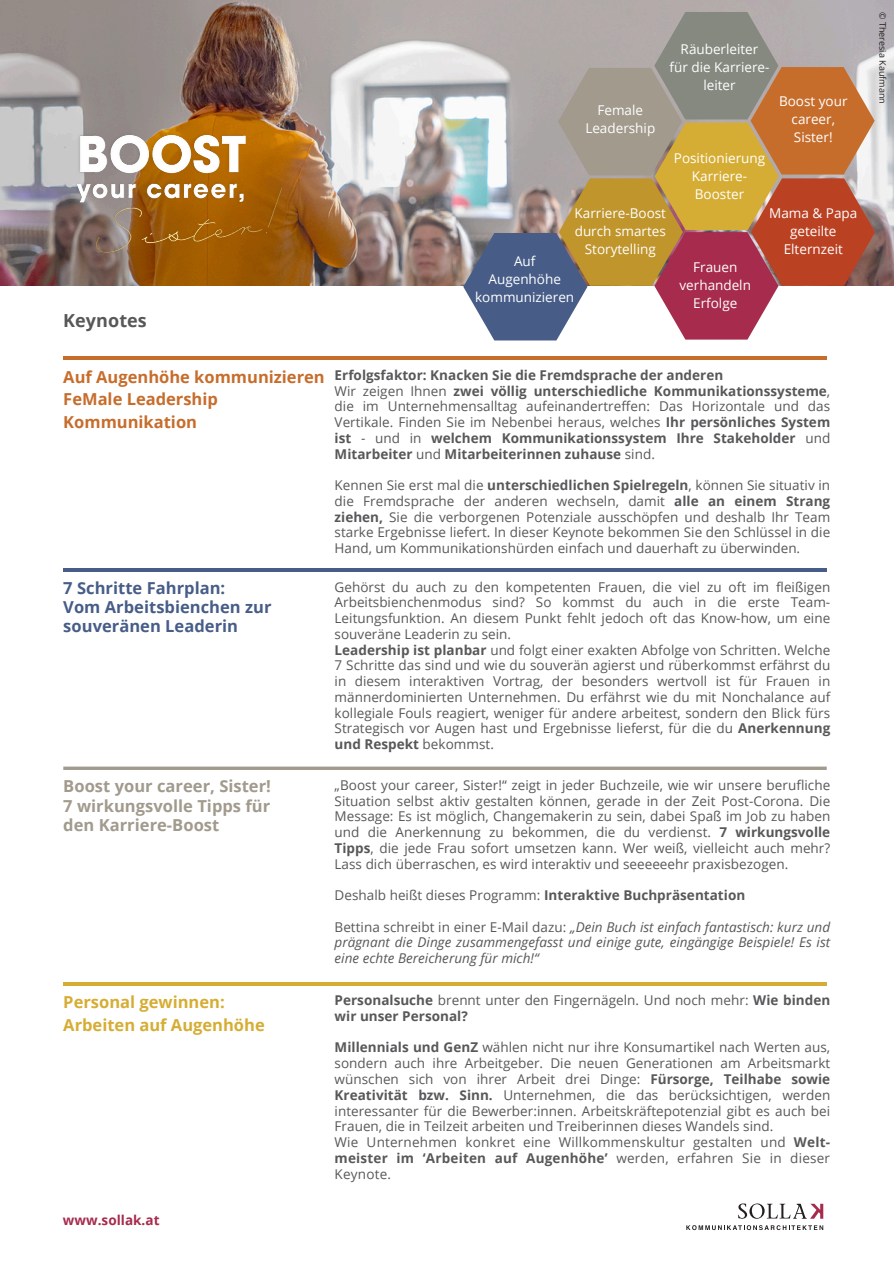
<style>
.page{position:relative;width:894px;height:1264px;background:#fff}
.page>*{position:absolute;margin:0;border:0;box-sizing:border-box;transform-origin:0 0}
.t1{font:700 18px "Open Sans";color:#58585a}
.t2{font:700 16.5px/19.2px "Open Sans";color:#a19a8d}
.t3{font:700 16.5px/19.2px "Open Sans";color:#475d88}
.t4{font:700 16.5px/22.5px "Open Sans";color:#c76d2c}
.t5{font:700 16.5px/22.5px "Open Sans";color:#d6ad34}
.t6{font:13.5px/15.8px "Open Sans";letter-spacing:.005em;color:#58585a;text-align:justify}
.t7{font:700 13.5px/15.8px "Open Sans";color:#58585a}
.t8{font:13.5px/18px "Open Sans";color:#fff;text-align:center}
.t9{font:italic 13.5px/15.8px "Open Sans";color:#58585a;text-align:justify}
.t10{font:700 13.5px "Open Sans";color:#a62b4d}
.t11{font:9px "Open Sans";color:#231f20}
.s1{font-weight:400}
.s2{font-weight:700}
.s3{font-style:normal}
</style>
<div class="page">
<img style="left:0;top:0;width:893px;height:285px">
<img style="left:77px;top:122px;width:214px;height:144px">
<hr style="left:63px;top:357px;width:763px;height:3px;background:#c76d2c">
<hr style="left:63px;top:568px;width:763px;height:3px;background:#475d88">
<hr style="left:63px;top:766px;width:763px;height:3px;background:#a19a8d">
<svg style="left:463px;top:12px;width:411px;height:328px;background:#b2937f"></svg>
<hr style="left:63px;top:982px;width:763px;height:3px;background:#d6ad34">
<svg style="left:738px;top:1203px;width:85px;height:15px"></svg>
<svg style="left:686px;top:1225px;width:137px;height:5px"></svg>
<h3 class="t1" style="left:63px;top:308px;width:85px">Keynotes</h3>
<h3 class="t8" style="left:585px;top:100px;width:71px">Female<br>Leadership</h3>
<h1 class="t8" style="left:669px;top:40px;width:101px">Räuberleiter<br>für die Karriere&shy;leiter</h1>
<h1 class="t8" style="left:673px;top:148px;width:93px">Positionierung<br>Karriere-<br>Booster</h1>
<h3 class="t8" style="left:778px;top:91px;width:70px">Boost your career,<br>Sister!</h3>
<h3 class="t8" style="left:574px;top:203px;width:93px">Karriere-Boost durch smartes<br>Storytelling</h3>
<p class="t8" style="left:475px;top:251px;width:100px">Auf<br>Augenhöhe kommunizieren</p>
<h3 class="t8" style="left:679px;top:257px;width:73px">Frauen verhandeln<br>Erfolge</h3>
<h1 class="t8" style="left:769px;top:203px;width:89px">Mama &amp; Papa geteilte<br>Elternzeit</h1>
<h3 class="t4" style="left:63px;top:365px;width:263px">Auf Augenhöhe kommunizieren<br>FeMale Leadership<br>Kommunikation</h3>
<h3 class="t3" style="left:63px;top:578px;width:210px">7 Schritte Fahrplan:<br>Vom Arbeitsbienchen zur souveränen Leaderin</h3>
<p class="t7" style="left:334px;top:367px;width:497px">Erfolgsfaktor: Knacken Sie die Fremdsprache der anderen<br><span class="s1">Wir zeigen Ihnen</span> zwei völlig unterschiedliche Kommunikationssysteme<span class="s1">, die im Unternehmensalltag aufeinandertreffen: Das Horizontale und das Vertikale. Finden Sie im Nebenbei heraus, welches</span> Ihr persönliches System ist <span class="s1">- und in</span> welchem Kommunikationssystem Ihre Stakeholder <span class="s1">und </span>Mitarbeiter <span class="s1">und</span> Mitarbeiterinnen zuhause <span class="s1">sind.</span></p>
<h1 class="t6" style="left:334px;top:477px;width:497px">Kennen Sie erst mal die <span class="s2">unterschiedlichen Spielregeln</span>, können Sie situativ in die Fremdsprache der anderen wechseln, damit <span class="s2">alle an einem Strang ziehen,</span> Sie die verborgenen Potenziale ausschöpfen und deshalb Ihr Team starke Ergebnisse liefert. In dieser Keynote bekommen Sie den Schlüssel in die Hand, um Kommunikationshürden einfach und dauerhaft zu überwinden.</h1>
<h3 class="t6" style="left:334px;top:578px;width:497px;text-align:left">Gehörst du auch zu den kompetenten Frauen, die viel zu oft im fleißigen Arbeitsbienchenmodus sind? So kommst du auch in die erste Team-Leitungsfunktion. An diesem Punkt fehlt jedoch oft das Know-how, um eine souveräne Leaderin zu sein.<br><span class="s2">Leadership ist planbar</span> und folgt einer exakten Abfolge von Schritten. Welche 7 Schritte das sind und wie du souverän agierst und rüberkommst erfährst du in diesem interaktiven Vortrag, der besonders wertvoll ist für Frauen in männerdominierten Unternehmen. Du erfährst wie du mit Nonchalance auf kollegiale Fouls reagiert, weniger für andere arbeitest, sondern den Blick fürs Strategisch vor Augen hast und Ergebnisse lieferst, für die du <span class="s2">Anerkennung und Respekt</span> bekommst.</h3>
<h3 class="t2" style="left:63px;top:776px;width:209px">Boost your career, Sister!<br>7 wirkungsvolle Tipps für</h3>
<h3 class="t2" style="left:63px;top:814px;width:157px">den Karriere-Boost</h3>
<h3 class="t6" style="left:334px;top:776px;width:497px">„Boost your career, Sister!“ zeigt in jeder Buchzeile, wie wir unsere berufliche Situation selbst aktiv gestalten können, gerade in der Zeit Post-Corona. Die Message: Es ist möglich, Changemakerin zu sein, dabei Spaß im Job zu haben und die Anerkennung zu bekommen, die du verdienst. <span class="s2">7 wirkungsvolle Tipps</span>, die jede Frau sofort umsetzen kann. Wer weiß, vielleicht auch mehr?<br>Lass dich überraschen, es wird interaktiv und seeeeeehr praxisbezogen.</h3>
<h3 class="t6" style="left:334px;top:887px;width:412px">Deshalb heißt dieses Programm: <span class="s2">Interaktive Buchpräsentation</span></h3>
<h3 class="t9" style="left:334px;top:918px;width:497px"><span class="s3">Bettina schreibt in einer E-Mail dazu:</span> „Dein Buch ist einfach fantastisch: kurz und prägnant die Dinge zusammengefasst und einige gute, eingängige Beispiele! Es ist eine echte Bereicherung für mich!“</h3>
<h3 class="t5" style="left:63px;top:990px;width:203px">Personal gewinnen:<br>Arbeiten auf Augenhöhe</h3>
<h3 class="t7" style="left:334px;top:992px;width:497px">Personalsuche <span class="s1">brennt unter den Fingernägeln. Und noch mehr:</span> Wie binden wir unser Personal?</h3>
<h1 class="t6" style="left:334px;top:1039px;width:497px;text-align:left"><span class="s2">Millennials und GenZ</span> wählen nicht nur ihre Konsumartikel nach Werten aus, sondern auch ihre Arbeitgeber. Die neuen Generationen am Arbeitsmarkt wünschen sich von ihrer Arbeit drei Dinge: <span class="s2">Fürsorge, Teilhabe sowie Kreativität bzw. Sinn.</span> Unternehmen, die das berücksichtigen, werden interessanter für die Bewerber:innen. Arbeitskräftepotenzial gibt es auch bei Frauen, die in Teilzeit arbeiten und Treiberinnen dieses Wandels sind.<br>Wie Unternehmen konkret eine Willkommenskultur gestalten und <span class="s2">Welt&shy;meister im ‘Arbeiten auf Augenhöhe’</span> werden, erfahren Sie in dieser Keynote.</h1>
<h3 class="t10" style="left:63px;top:1210px;width:98px">www.sollak.at</h3>
<h2 class="t11" style="left:889px;top:12px;width:93px;rotate:90deg">© Theresia Kaufmann</h2>
</div>
